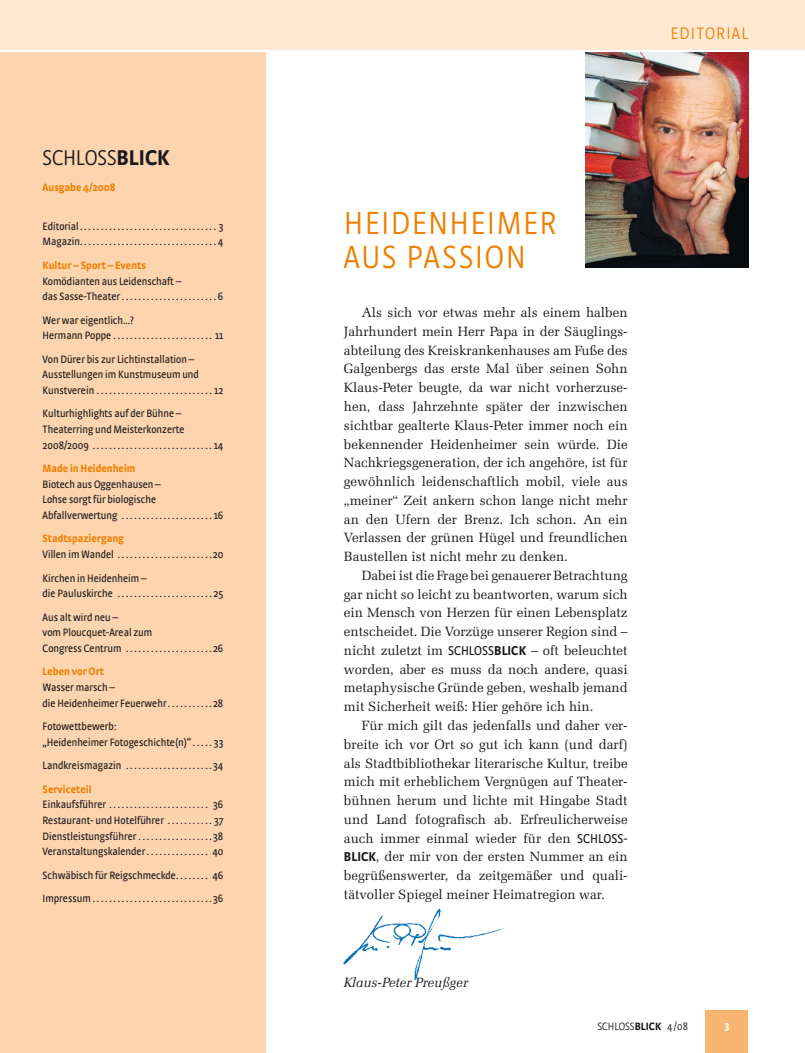
<style>
.page{position:relative;width:805px;height:1053px;background:#fff}
.page>*{position:absolute;margin:0;border:0;box-sizing:border-box;transform-origin:0 0}
.t1{font:300 33.75px/33.8px "Strada Cond";letter-spacing:.035em;color:#ee7f00}
.t2{font:300 22.5px "Strada Cond";color:#1a171c}
.t3{font:300 17.5px "Strada Cond";letter-spacing:.07em;color:#ee7f00}
.t4{font:13.5px/18.8px "Zapf Elliptical 711 BT";color:#1a171c;text-align:justify}
.t5{font:italic 13.5px "Zapf Elliptical 711 BT";color:#1a171c}
.t6{font:13.5px "Strada Cond";color:#1a171c}
.t7{font:11.25px/15.6px "Strada Cond";color:#1a171c}
.t8{font:700 11.25px "Strada Cond";color:#ee7f00}
.t9{font:300 11.25px "Strada Cond";color:#1a171c}
.t10{font:700 11.25px "Strada Cond";color:#fff}
.s1{font-weight:700}
.s2{font-family:"Strada Cond"}
.s3{font-family:"Strada Cond";font-weight:700}
</style>
<div class="page">
<div style="left:705px;top:1010px;width:43px;height:42px;background:#f8b571"></div>
<div style="left:0;top:0;width:804px;height:50px;background:#fee8d1"></div>
<div style="left:0;top:52px;width:266px;height:1000px;background:#fcd5ae"></div>
<img style="left:585px;top:52px;width:163px;height:216px">
<img style="left:343px;top:908px;width:161px;height:73px">
<h2 class="t2" style="left:43px;top:145px;width:129px">SCHLOSS<span class="s1">BLICK</span></h2>
<p class="t8" style="left:43px;top:180px;width:74px">Ausgabe 4/2008</p>
<p class="t7" style="left:43px;top:218px;width:40px">Editorial.................................</p>
<p class="t7" style="left:43px;top:218px;width:182px;text-align:right">3<br>Magazin. . . . . . . . . . . . . . . . . . . . . . . . . . . . . . . . . 4</p>
<p class="t8" style="left:43px;top:258px;width:105px">Kultur – Sport – Events</p>
<p class="t7" style="left:43px;top:273px;width:140px">Komödianten aus Leidenschaft – das Sasse-Theater.......................</p>
<p class="t7" style="left:218px;top:288px;width:7px">6</p>
<p class="t7" style="left:43px;top:312px;width:93px">Wer war eigentlich...?<br>Hermann Poppe.........................</p>
<p class="t7" style="left:215px;top:327px;width:10px">11</p>
<p class="t7" style="left:43px;top:351px;width:158px">Von Dürer bis zur Lichtinstallation –<br>Ausstellungen im Kunstmuseum und<br>Kunstverein.............................</p>
<p class="t7" style="left:214px;top:382px;width:11px">12</p>
<p class="t7" style="left:43px;top:405px;width:143px">Kulturhighlights auf der Bühne –<br>Theaterring und Meisterkonzerte<br>2008/2009 ..............................</p>
<p class="t7" style="left:214px;top:437px;width:11px">14</p>
<p class="t8" style="left:43px;top:461px;width:95px">Made in Heidenheim</p>
<p class="t7" style="left:43px;top:476px;width:120px">Biotech aus Oggenhausen –<br>Lohse sorgt für biologische<br>Abfallverwertung .......................</p>
<p class="t7" style="left:214px;top:507px;width:11px">16</p>
<p class="t8" style="left:43px;top:532px;width:83px">Stadtspaziergang</p>
<p class="t7" style="left:43px;top:546px;width:77px">Villen im Wandel .......................</p>
<p class="t7" style="left:213px;top:546px;width:12px">20</p>
<p class="t7" style="left:43px;top:570px;width:106px">Kirchen in Heidenheim – die Pauluskirche .......................</p>
<p class="t7" style="left:213px;top:585px;width:11px">25</p>
<p class="t7" style="left:43px;top:609px;width:111px">Aus alt wird neu –<br>vom Ploucquet-Areal zum<br>Congress Centrum .....................</p>
<p class="t7" style="left:213px;top:640px;width:12px">26</p>
<p class="t8" style="left:43px;top:665px;width:63px">Leben vor Ort</p>
<p class="t7" style="left:43px;top:679px;width:128px">Wasser marsch –<br>die Heidenheimer Feuerwehr...........</p>
<p class="t7" style="left:213px;top:695px;width:12px">28</p>
<p class="t7" style="left:43px;top:718px;width:153px">Fotowettbewerb:<br>„Heidenheimer Fotogeschichte(n)“ ......</p>
<p class="t7" style="left:214px;top:734px;width:11px">33</p>
<p class="t7" style="left:43px;top:757px;width:85px">Landkreismagazin .....................</p>
<p class="t7" style="left:213px;top:757px;width:12px">34</p>
<p class="t8" style="left:43px;top:782px;width:50px">Serviceteil</p>
<p class="t7" style="left:43px;top:796px;width:69px">Einkaufsführer .........................</p>
<p class="t7" style="left:213px;top:796px;width:12px">36</p>
<p class="t7" style="left:43px;top:812px;width:127px">Restaurant- und H otelführer ...........</p>
<p class="t7" style="left:214px;top:812px;width:11px">37</p>
<p class="t7" style="left:43px;top:827px;width:98px">Dienstleistungsführer..................</p>
<p class="t7" style="left:213px;top:827px;width:12px">38</p>
<p class="t7" style="left:43px;top:843px;width:106px">Veranstaltungskalender................</p>
<p class="t7" style="left:212px;top:843px;width:13px">40</p>
<p class="t7" style="left:43px;top:866px;width:137px">Schwäbisch für Reigschmeckde.........</p>
<p class="t7" style="left:212px;top:866px;width:12px">46</p>
<p class="t7" style="left:43px;top:890px;width:52px">Impressum.............................</p>
<p class="t7" style="left:213px;top:890px;width:12px">36</p>
<p class="t3" style="left:670px;top:24px;width:79px">EDITORIAL</p>
<h1 class="t1" style="left:344px;top:206px;width:195px;text-indent:84px">NHEIMER<br>AUS PASSIO</h1>
<h1 class="t1" style="left:344px;top:206px;width:17px">HEIDE</h1>
<h1 class="t1" style="left:505px;top:239px;width:22px">N</h1>
<p class="t4" style="left:344px;top:303px;width:285px;text-indent:18px">Als sich vor etwas mehr als einem halben Jahrhundert mein Herr Papa in der Säuglings&shy;abteilung des Kreiskrankenhauses am Fuße des Galgenbergs das erste Mal über seinen Sohn Klaus-Peter beugte, da war nicht vorherzuse&shy;hen, dass Jahrzehnte später der inzwischen sichtbar gealterte Klaus-Peter immer noch ein bekennender Heidenheimer sein würde. Die Nachkriegsgeneration, der ich angehöre, ist für gewöhnlich leidenschaftlich mobil, viele aus „meiner“ Zeit ankern schon lange nicht mehr an den Ufern der Brenz. Ich schon. An ein Verlassen der grünen Hügel und freundlichen Baustellen ist nicht mehr zu denken.</p>
<p class="t4" style="left:344px;top:565px;width:285px;text-indent:18px">Dabei ist die Frage bei genauerer Betrachtung gar nicht so leicht zu beantworten, warum sich ein Mensch von Herzen für einen Lebensplatz entscheidet. Die Vorzüge unserer Region sind – nicht zuletzt im <span class="s2">SCHLO</span></p>
<p class="t4" style="left:344px;top:640px;width:285px;text-indent:138px"><span class="s2">SS</span><span class="s3">BLICK</span> – oft beleuchtet worden, aber es muss da noch andere, quasi metaphysische Gründe geben, weshalb jemand mit Sicherheit weiß: Hier gehöre ich hin.</p>
<p class="t4" style="left:344px;top:715px;width:285px;text-indent:18px">Für mich gilt das jedenfalls und daher ver&shy;breite ich vor Ort so gut ich kann (und darf) als Stadtbibliothekar literarische Kultur, treibe mich mit erheblichem Vergnügen auf Theater&shy;bühnen herum und lichte mit Hingabe Stadt und Land fotografisch ab. Erfreulicherweise auch immer einmal wieder für den <span class="s2">SCHLO</span></p>
<p class="t6" style="left:611px;top:830px;width:18px">SS-</p>
<p class="t4" style="left:344px;top:847px;width:285px"><span class="s3">BLICK</span>, der mir von der ersten Nummer an ein begrüßenswerter, da zeitgemäßer und quali&shy;tätvoller Spiegel meiner Heimatregion war.</p>
<p class="t5" style="left:344px;top:974px;width:126px">Klaus-Peter Preußger</p>
<p class="t9" style="left:597px;top:1019px;width:92px">SCHLOSS<span class="s1">BLICK</span> 4 /08</p>
<p class="t10" style="left:724px;top:1018px;width:6px">3</p>
</div>
